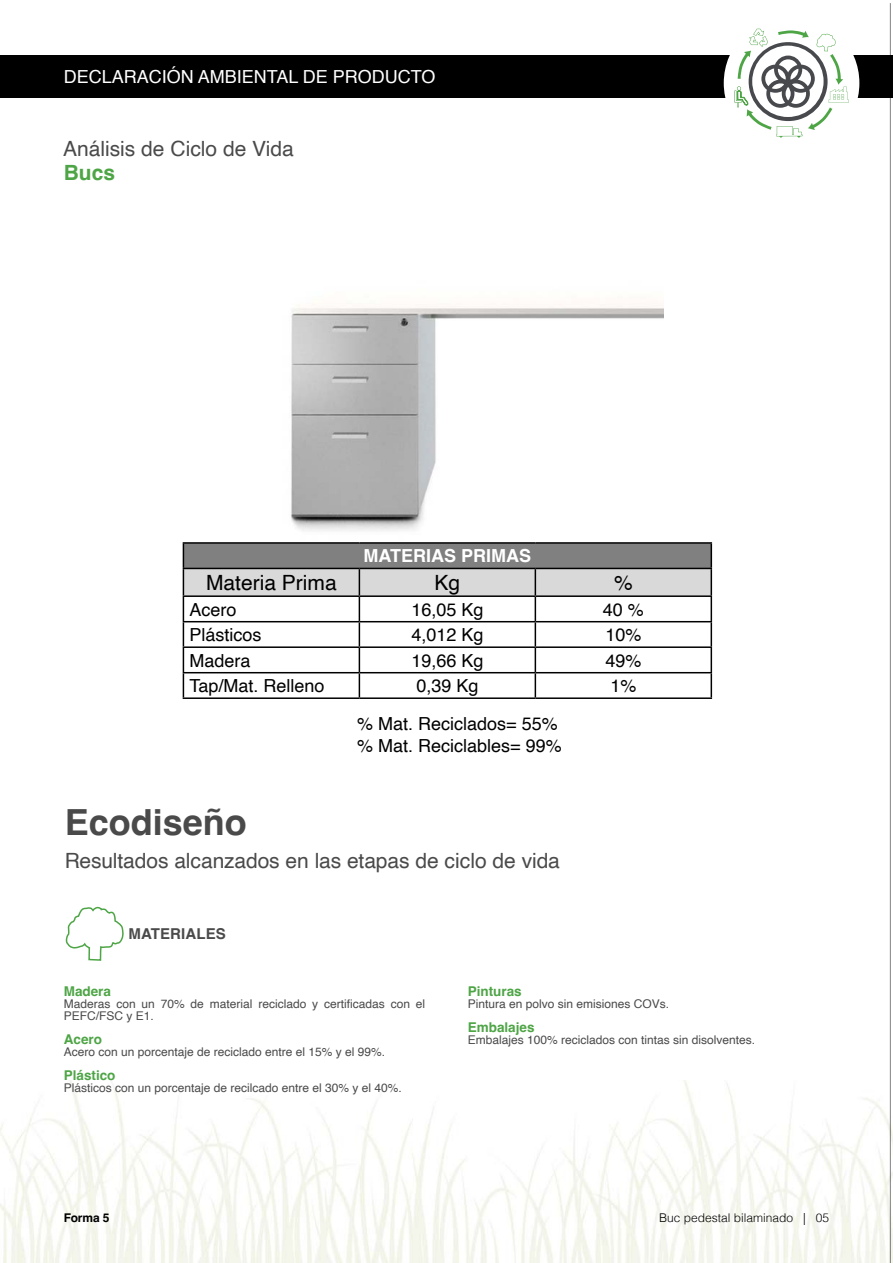
<style>
.page{position:relative;width:893px;height:1263px;background:#fff}
.page>*{position:absolute;margin:0;border:0;box-sizing:border-box;transform-origin:0 0}
.t1{font:700 36px "Helvetica";color:#4b4a4b}
.t2{font:21px "Helvetica";color:#4b4a4b}
.t3{font:21px "Helvetica";color:#000}
.t4{font:700 21px "Helvetica";color:#4ea546}
.t5{font:18px "Helvetica";color:#000}
.t6{font:18px "Helvetica";color:#fff}
.t7{font:700 18px "Helvetica";color:#fff}
.t8{font:700 15px "Helvetica";letter-spacing:.005em;color:#4b4a4b}
.t9{font:700 13.5px "Helvetica";color:#4ea546}
.t10{font:12px/12px "Helvetica";color:#4b4a4b}
.t11{font:300 12px "Helvetica";color:#000}
.t12{font:700 12px "Helvetica";letter-spacing:-.01em;color:#000}
</style>
<div class="page">
<img style="left:291px;top:304px;width:373px;height:227px">
<svg style="left:65px;top:906px;width:59px;height:55px"></svg>
<img style="left:0;top:1080px;width:893px;height:183px">
<div style="left:0;top:55px;width:893px;height:43px;background:#000"></div>
<div style="left:724px;top:15px;width:135px;height:136px;background:#fff;border-radius:50%"></div>
<svg style="left:735px;top:29px;width:114px;height:109px"></svg>
<hr style="left:890px;top:3px;width:1px;height:1260px;background:#000">
<hr style="left:183px;top:697px;width:176px;height:2px;background:#000">
<hr style="left:359px;top:697px;width:176px;height:2px;background:#000">
<hr style="left:535px;top:697px;width:177px;height:2px;background:#000">
<svg style="left:183px;top:544px;width:529px;height:153px"></svg>
<hr style="left:183px;top:542px;width:176px;height:2px;background:#000">
<hr style="left:359px;top:542px;width:176px;height:2px;background:#000">
<hr style="left:535px;top:542px;width:177px;height:2px;background:#000">
<hr style="left:183px;top:568px;width:176px;height:1px;background:#000">
<hr style="left:359px;top:568px;width:176px;height:1px;background:#000">
<hr style="left:535px;top:568px;width:177px;height:1px;background:#000">
<p class="t6" style="left:64px;top:63px;width:373px">DECLARACIÓN AMBIENTAL DE PRODUCTO</p>
<p class="t2" style="left:63px;top:133px;width:232px">Análisis de Ciclo de Vida</p>
<p class="t4" style="left:64px;top:160px;width:53px">Bucs</p>
<p class="t7" style="left:363px;top:545px;width:169px">MATERIAS PRIMAS</p>
<p class="t3" style="left:206px;top:567px;width:132px">Materia Prima</p>
<p class="t3" style="left:434px;top:567px;width:27px">Kg</p>
<p class="t3" style="left:614px;top:567px;width:20px">%</p>
<p class="t5" style="left:189px;top:595px;width:49px">Acero</p>
<p class="t5" style="left:411px;top:595px;width:74px">16,05 Kg</p>
<p class="t5" style="left:603px;top:595px;width:43px">40 %</p>
<p class="t5" style="left:189px;top:621px;width:74px">Plásticos</p>
<p class="t5" style="left:411px;top:621px;width:74px">4,012 Kg</p>
<p class="t5" style="left:605px;top:621px;width:38px">10%</p>
<p class="t5" style="left:189px;top:646px;width:63px">Madera</p>
<p class="t5" style="left:411px;top:646px;width:74px">19,66 Kg</p>
<p class="t5" style="left:605px;top:646px;width:38px">49%</p>
<p class="t5" style="left:189px;top:672px;width:137px">Tap/Mat. Relleno</p>
<p class="t5" style="left:416px;top:672px;width:64px">0,39 Kg</p>
<p class="t5" style="left:610px;top:672px;width:28px">1%</p>
<p class="t5" style="left:357px;top:710px;width:202px">% Mat. Reciclados= 55%</p>
<p class="t5" style="left:357px;top:731px;width:206px">% Mat. Reciclables= 99%</p>
<p class="t1" style="left:65px;top:800px;width:184px">Ecodiseño</p>
<p class="t2" style="left:65px;top:844px;width:497px">Resultados alcanzados en las etapas de ciclo de vida</p>
<p class="t8" style="left:128px;top:924px;width:99px">MATERIALES</p>
<p class="t9" style="left:64px;top:983px;width:49px">Madera</p>
<p class="t10" style="left:64px;top:998px;width:363px">Maderas con un 70% de material reciclado y certificadas con el<br>PEFC/FSC y E1.</p>
<p class="t9" style="left:64px;top:1031px;width:40px">Acero</p>
<p class="t10" style="left:64px;top:1046px;width:323px">Acero con un porcentaje de reciclado entre el 15% y el 99%.</p>
<p class="t9" style="left:64px;top:1067px;width:53px">Plástico</p>
<p class="t10" style="left:64px;top:1082px;width:340px">Plásticos con un porcentaje de recilcado entre el 30% y el 40%.</p>
<p class="t9" style="left:468px;top:983px;width:56px">Pinturas</p>
<p class="t10" style="left:468px;top:998px;width:203px">Pintura en polvo sin emisiones COVs.</p>
<p class="t9" style="left:468px;top:1019px;width:68px">Embalajes</p>
<p class="t10" style="left:468px;top:1034px;width:289px">Embalajes 100% reciclados con tintas sin disolventes.</p>
<p class="t12" style="left:64px;top:1211px;width:47px">Forma 5</p>
<p class="t11" style="left:659px;top:1207px;width:172px">Buc pedestal bilaminado | 05</p>
</div>
